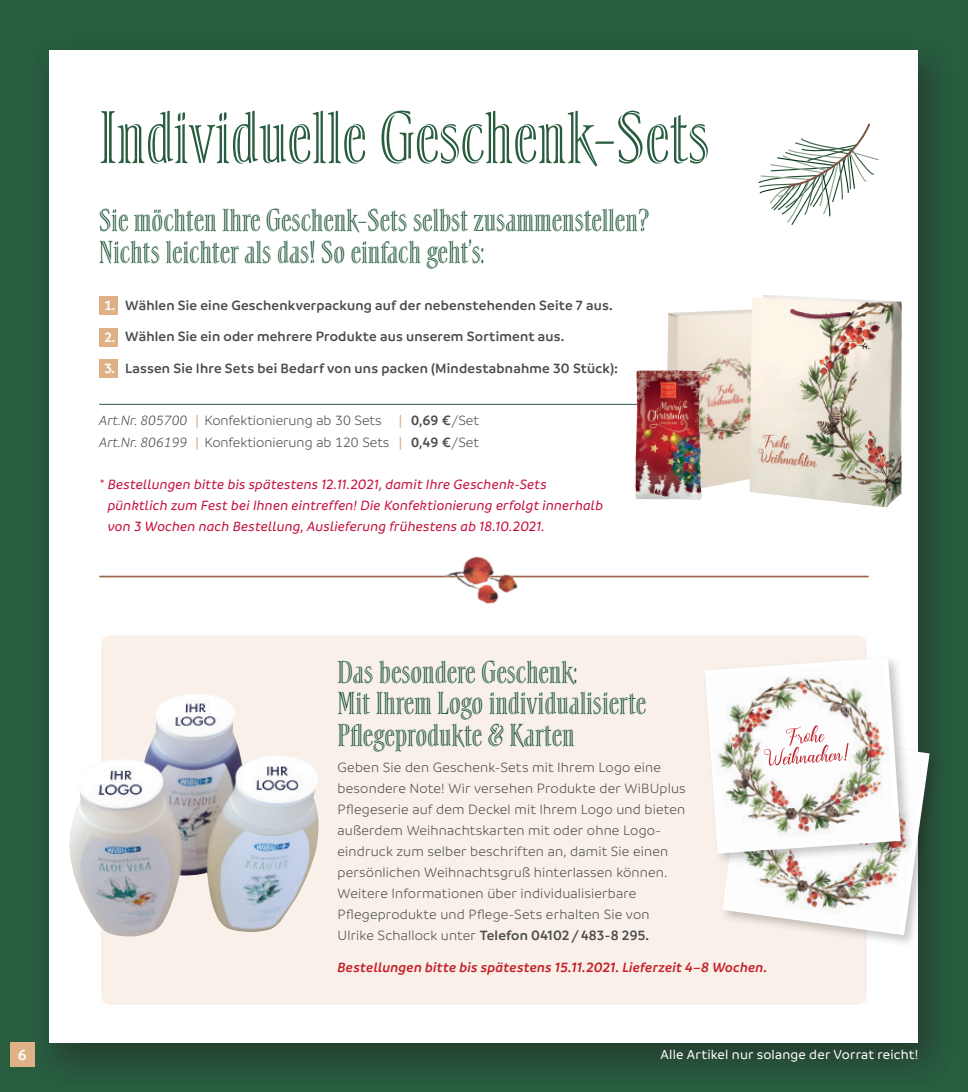
<style>
.page{position:relative;width:968px;height:1092px;background:#fff}
.page>*{position:absolute;margin:0;border:0;box-sizing:border-box;transform-origin:0 0}
.t1{font:73.5px "Summa Inline";color:#285d40}
.t2{font:31.5px/31.5px "Summa Inline";color:#285d40}
.t3{font:600 15.75px "Branding";color:#fff}
.t4{font:300 14.35px/21px "Branding";letter-spacing:.01em;color:#4b4c4d}
.t5{font:italic 500 14.35px/21px "Branding";letter-spacing:.015em;color:#c4103c}
.t6{font:600 14.35px "Branding";letter-spacing:.015em;color:#4b4c4d}
.t7{font:italic 600 14.35px "Branding";letter-spacing:.015em;color:#c51f29}
.t8{font:500 14px "Branding";letter-spacing:.015em;color:#fff}
.s1{color:#fff}
.s2{font-style:italic}
.s3{font-weight:600;color:#dfb187}
.s4{font-weight:600}
</style>
<div class="page">
<div style="left:0;top:0;width:967px;height:1091px;background:#285d40"></div>
<div style="left:29px;top:36px;width:927px;height:1051px;background:#231f20;opacity:.3"></div>
<div style="left:50px;top:50px;width:868px;height:992px;background:#fff"></div>
<div style="left:100px;top:634px;width:767px;height:371px;background:#f9f1e9;border-radius:10px"></div>
<hr style="left:99px;top:404px;width:769px;height:1px;background:#285d40">
<div style="left:99px;top:296px;width:19px;height:19px;background:#dfb187"></div>
<div style="left:99px;top:328px;width:19px;height:18px;background:#dfb187"></div>
<div style="left:99px;top:359px;width:19px;height:19px;background:#dfb187"></div>
<div style="left:719px;top:724px;width:223px;height:223px;background:#231f20;opacity:.25"></div>
<svg style="left:722px;top:727px;width:207px;height:208px"></svg>
<img style="left:724px;top:732px;width:199px;height:199px">
<img style="left:69px;top:693px;width:249px;height:243px">
<div style="left:701px;top:654px;width:212px;height:212px;background:#231f20;opacity:.25"></div>
<img style="left:704px;top:657px;width:196px;height:196px">
<div style="left:10px;top:1042px;width:25px;height:25px;background:#dfb187"></div>
<hr style="left:99px;top:575px;width:769px;height:2px;background:#9d6648">
<img style="left:667px;top:309px;width:82px;height:184px">
<img style="left:749px;top:295px;width:153px;height:212px">
<svg style="left:758px;top:123px;width:120px;height:102px"></svg>
<img style="left:635px;top:370px;width:66px;height:129px">
<img style="left:443px;top:556px;width:83px;height:48px">
<h1 class="t1" style="left:99px;top:96px;width:611px">Individuelle Geschenk-Sets</h1>
<h2 class="t2" style="left:99px;top:206px;width:551px">Sie möchten Ihre Geschenk-Sets selbst zusammenstellen?<br>Nichts leichter als das! So einfach geht’s:</h2>
<p class="t6" style="left:104px;top:297px;width:510px"><span class="s1">1.</span> Wählen Sie eine Geschenkverpackung auf der nebenstehenden Seite 7 aus.</p>
<p class="t6" style="left:104px;top:329px;width:462px"><span class="s1">2.</span> Wählen Sie ein oder mehrere Produkte aus unserem Sortiment aus.</p>
<p class="t6" style="left:104px;top:360px;width:515px"><span class="s1">3.</span> Lassen Sie Ihre Sets bei Bedarf von uns packen (Mindestabnahme 30 Stück):</p>
<p class="t4" style="left:99px;top:410px;width:381px"><span class="s2">Art.Nr. 805700</span> <span class="s3">|</span> Konfektionierung ab 30 Sets <span class="s3">|</span> <span class="s4">0,69 €</span>/Set<br><span class="s2">Art.Nr. 806199</span> <span class="s3">|</span> Konfektionierung ab 120 Sets <span class="s3">|</span> <span class="s4">0,49 €</span>/Set</p>
<p class="t5" style="left:108px;top:473px;width:497px;text-indent:-8px">* Bestellungen bitte bis spätestens 12.11.2021, damit Ihre Geschenk-Sets pünktlich zum Fest bei Ihnen eintreffen! Die Konfektionierung erfolgt innerhalb von 3 Wochen nach Bestellung, Auslieferung frühestens ab 18.10.2021.</p>
<h2 class="t2" style="left:337px;top:657px;width:310px">Das besondere Geschenk:<br>Mit Ihrem Logo individualisierte<br>Pflegeprodukte &amp; Karten</h2>
<p class="t4" style="left:337px;top:757px;width:349px">Geben Sie den Geschenk-Sets mit Ihrem Logo eine besondere Note! Wir versehen Produkte der WiBUplus Pflegeserie auf dem Deckel mit Ihrem Logo und bieten außerdem Weihnachtskarten mit oder ohne Logo&shy;eindruck zum selber beschriften an, damit Sie einen persönlichen Weihnachtsgruß hinterlassen können.<br>Weitere Informationen über individualisierbare Pflegeprodukte und Pflege-Sets erhalten Sie von Ulrike Schallock unter <span class="s4">Telefon 04102/483-8 295.</span></p>
<p class="t7" style="left:337px;top:959px;width:431px">Bestellungen bitte bis spätestens 15.11.2021. Lieferzeit 4–8 Wochen.</p>
<p class="t3" style="left:18px;top:1045px;width:10px">6</p>
<p class="t8" style="left:660px;top:1047px;width:259px">Alle Artikel nur solange der Vorrat reicht!</p>
</div>
